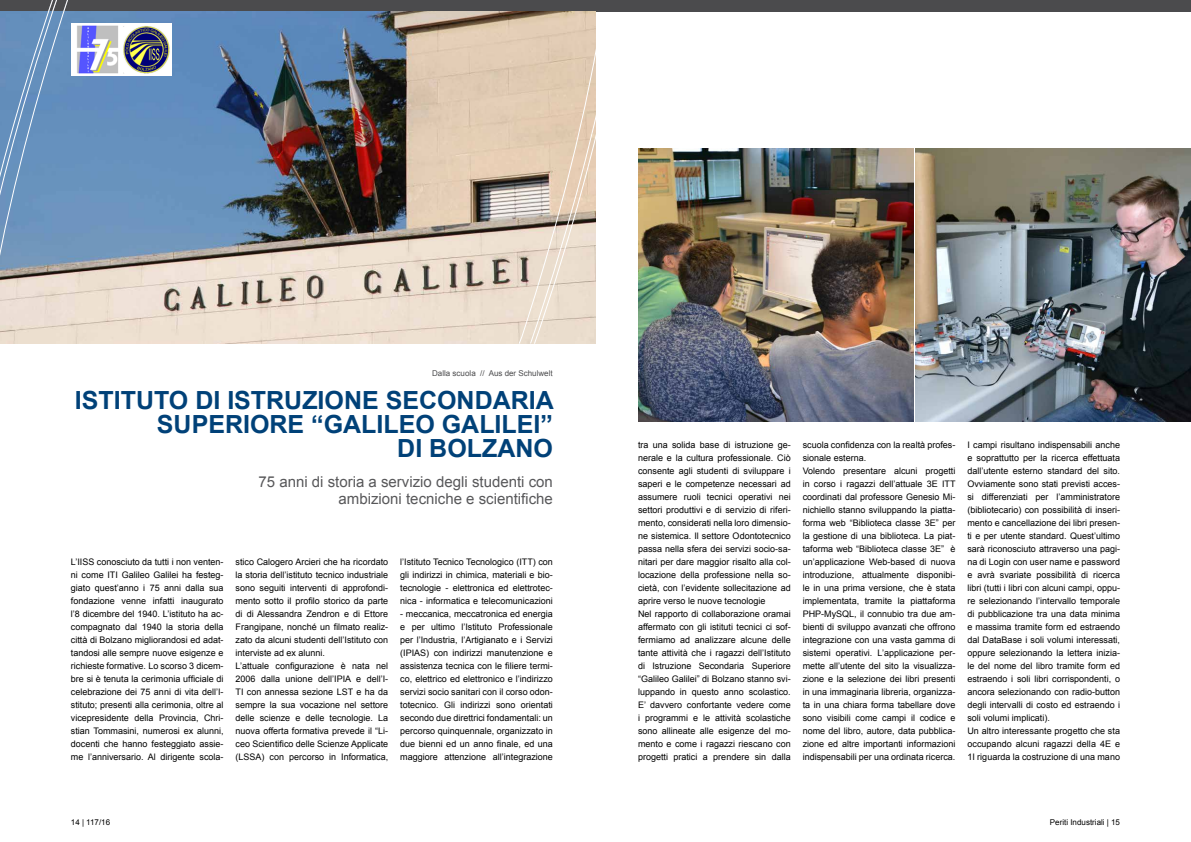
<style>
.page{position:relative;width:1191px;height:842px;background:#fff}
.page>*{position:absolute;margin:0;border:0;box-sizing:border-box;transform-origin:0 0}
.t1{font:700 25px/24px "Arial";color:#004178;text-align:right}
.t2{font:15px/17px "Arial";color:#58585a;text-align:right}
.t3{font:9px/13px "Arial";color:#000}
.t4{font:8px "Arial";color:#000}
.t5{font:8px "Arial";color:#4b4b4d}
</style>
<div class="page">
<div style="left:0;top:0;width:1191px;height:12px;background:#4b4b4d"></div>
<img style="left:916px;top:149px;width:275px;height:273px">
<img style="left:638px;top:149px;width:275px;height:273px">
<img style="left:0;top:12px;width:595px;height:332px">
<svg style="left:0;top:0;width:72px;height:294px;background:#7495b9"></svg>
<svg style="left:518px;top:41px;width:77px;height:303px;background:#dfcdba"></svg>
<img style="left:71px;top:24px;width:100px;height:51px">
<p class="t5" style="left:432px;top:368px;width:122px">Dalla scuola // Aus der Schulwelt</p>
<h1 class="t1" style="left:75px;top:389px;width:480px">ISTITUTO DI ISTRUZIONE SECONDARIA<br>SUPERIORE “GALILEO GALILEI”<br>DI BOLZANO</h1>
<h2 class="t2" style="left:258px;top:473px;width:296px">75 anni di storia a servizio degli studenti con ambizioni tecniche e scientifiche</h2>
<p class="t3" style="left:71px;top:555px;width:154px;text-align:justify">L’IISS conosciuto da tutti i non venten&shy;ni come ITI Galileo Galilei ha festeg&shy;giato quest’anno i 75 anni dalla sua fondazione venne infatti inaugurato l’8 dicembre del 1940. L’istituto ha ac&shy;compagnato dal 1940 la storia della città di Bolzano migliorandosi ed adat&shy;tandosi alle sempre nuove esigenze e richieste formative. Lo scorso 3 dicem&shy;bre si è tenuta la cerimonia ufficiale di celebrazione dei 75 anni di vita dell’I&shy;stituto; presenti alla cerimonia, oltre al vicepresidente della Provincia, Chri&shy;stian Tommasini, numerosi ex alunni, docenti che hanno festeggiato assie&shy;me l’anniversario. Al dirigente scola-</p>
<p class="t3" style="left:235px;top:555px;width:154px">stico Calogero Arcieri che ha ricordato la storia dell’istituto tecnico industriale sono seguiti interventi di approfondi&shy;mento sotto il profilo storico da parte di di Alessandra Zendron e di Ettore Frangipane, nonché un filmato realiz&shy;zato da alcuni studenti dell’Istituto con interviste ad ex alunni.<br>L’attuale configurazione è nata nel 2006 dalla unione dell’IPIA e dell’I-TI con annessa sezione LST e ha da sempre la sua vocazione nel settore delle scienze e delle tecnologie. La nuova offerta formativa prevede il “Li&shy;ceo Scientifico delle Scienze Applicate (LSSA) con percorso in Informatica,</p>
<p class="t3" style="left:400px;top:555px;width:154px;text-align:justify">l’Istituto Tecnico Tecnologico (ITT) con gli indirizzi in chimica, materiali e bio&shy;tecnologie - elettronica ed elettrotec&shy;nica - informatica e telecomunicazioni</p>
<p class="t3" style="left:400px;top:607px;width:154px;text-align:justify">- meccanica, meccatronica ed energia e per ultimo l’Istituto Professionale per l’Industria, l’Artigianato e i Servizi (IPIAS) con indirizzi manutenzione e assistenza tecnica con le filiere termi&shy;co, elettrico ed elettronico e l’indirizzo servizi socio sanitari con il corso odon&shy;totecnico. Gli indirizzi sono orientati secondo due direttrici fondamentali: un percorso quinquennale, organizzato in due bienni ed un anno finale, ed una maggiore attenzione all’integrazione</p>
<p class="t3" style="left:638px;top:438px;width:154px">tra una solida base di istruzione ge&shy;nerale e la cultura professionale. Ciò consente agli studenti di sviluppare i saperi e le competenze necessari ad assumere ruoli tecnici operativi nei settori produttivi e di servizio di riferi&shy;mento, considerati nella loro dimensio&shy;ne sistemica. Il settore Odontotecnico passa nella sfera dei servizi socio-sa&shy;nitari per dare maggior risalto alla col&shy;locazione della professione nella so&shy;cietà, con l’evidente sollecitazione ad aprire verso le nuove tecnologie<br>Nel rapporto di collaborazione oramai affermato con gli istituti tecnici ci sof&shy;fermiamo ad analizzare alcune delle tante attività che i ragazzi dell’Istituto di Istruzione Secondaria Superiore “Galileo Galilei” di Bolzano stanno svi&shy;luppando in questo anno scolastico.<br>E’ davvero confortante vedere come i programmi e le attività scolastiche sono allineate alle esigenze del mo&shy;mento e come i ragazzi riescano con progetti pratici a prendere sin dalla</p>
<p class="t3" style="left:802px;top:438px;width:154px">scuola confidenza con la realtà profes&shy;sionale esterna.<br>Volendo presentare alcuni progetti in corso i ragazzi dell’attuale 3E ITT coordinati dal professore Genesio Mi&shy;nichiello stanno sviluppando la piatta&shy;forma web “Biblioteca classe 3E” per la gestione di una biblioteca. La piat&shy;taforma web “Biblioteca classe 3E” è un’applicazione Web-based di nuova introduzione, attualmente disponibi&shy;le in una prima versione, che è stata implementata, tramite la piattaforma PHP-MySQL, il connubio tra due am&shy;bienti di sviluppo avanzati che offrono integrazione con una vasta gamma di sistemi operativi. L’applicazione per&shy;mette all’utente del sito la visualizza&shy;zione e la selezione dei libri presenti in una immaginaria libreria, organizza&shy;ta in una chiara forma tabellare dove sono visibili come campi il codice e nome del libro, autore, data pubblica&shy;zione ed altre importanti informazioni indispensabili per una ordinata ricerca.</p>
<p class="t3" style="left:967px;top:438px;width:154px">I campi risultano indispensabili anche e soprattutto per la ricerca effettuata dall’utente esterno standard del sito.<br>Ovviamente sono stati previsti acces&shy;si differenziati per l’amministratore (bibliotecario) con possibilità di inseri&shy;mento e cancellazione dei libri presen&shy;ti e per utente standard. Quest’ultimo sarà riconosciuto attraverso una pagi&shy;na di Login con user name e password e avrà svariate possibilità di ricerca libri (tutti i libri con alcuni campi, oppu&shy;re selezionando l’intervallo temporale di pubblicazione tra una data minima e massima tramite form ed estraendo dal DataBase i soli volumi interessati, oppure selezionando la lettera inizia&shy;le del nome del libro tramite form ed estraendo i soli libri corrispondenti, o ancora selezionando con radio-button degli intervalli di costo ed estraendo i soli volumi implicati).<br>Un altro interessante progetto che sta occupando alcuni ragazzi della 4E e 1I riguarda la costruzione di una mano</p>
<p class="t4" style="left:71px;top:817px;width:41px">14 | 117/16</p>
<p class="t4" style="left:1050px;top:817px;width:72px">Periti Industriali | 15</p>
</div>
